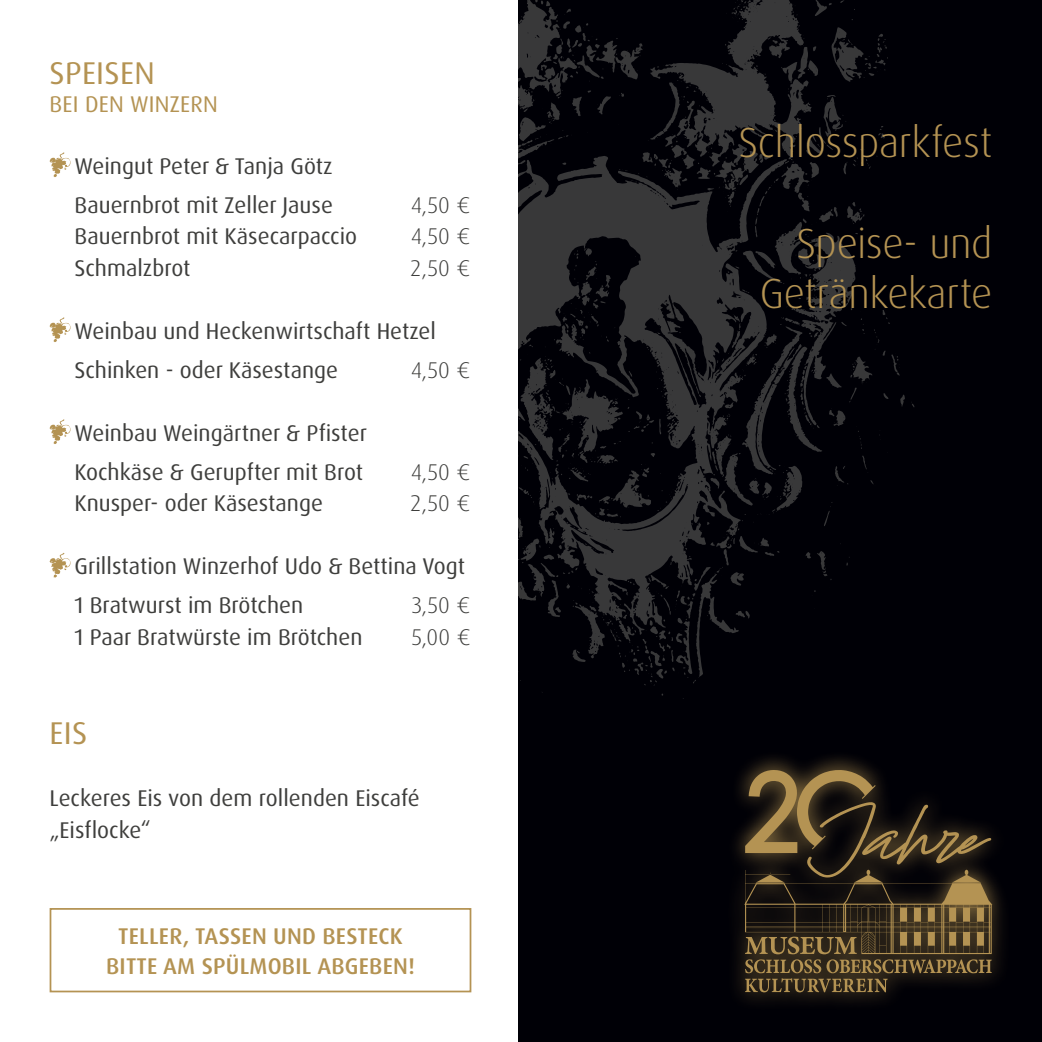
<style>
.page{position:relative;width:1042px;height:1042px;background:#fff}
.page>*{position:absolute;margin:0;border:0;box-sizing:border-box;transform-origin:0 0}
.t1{font:300 42px/50.4px "Dax Pro";letter-spacing:-.01em;color:#b49353;text-align:right}
.t2{font:31.5px "Dax Pro";letter-spacing:.01em;color:#b49353}
.t3{font:22.75px/39px "Dax Pro";color:#3e3e3c}
.t4{font:500 22.75px/29.8px "Dax Pro";letter-spacing:.01em;color:#b49353;text-align:center}
.t5{font:300 22.75px "Dax Pro";color:#3e3e3c}
.t6{font:22.75px "Dax Pro";letter-spacing:.01em;color:#b49353}
</style>
<div class="page">
<div style="left:518px;top:0;width:524px;height:1042px;background:#000006"></div>
<svg style="left:518px;top:0;width:396px;height:699px"></svg>
<div style="left:725px;top:751px;width:286px;height:260px;background:#b49353;opacity:.91"></div>
<svg style="left:744px;top:769px;width:248px;height:223px"></svg>
<svg style="left:50px;top:152px;width:20px;height:25px"></svg>
<svg style="left:50px;top:317px;width:20px;height:25px"></svg>
<svg style="left:50px;top:419px;width:20px;height:25px"></svg>
<svg style="left:50px;top:553px;width:20px;height:24px"></svg>
<div style="left:50px;top:908px;width:421px;height:84px;border:2px solid #b49353"></div>
<h2 class="t2" style="left:50px;top:53px;width:107px">SPEISEN</h2>
<p class="t6" style="left:50px;top:89px;width:170px">BEI DEN WINZERN</p>
<p class="t3" style="left:74px;top:146px;width:260px">Weingut Peter &amp; Tanja Götz<br>Bauernbrot mit Zeller Jause</p>
<p class="t5" style="left:411px;top:190px;width:61px">4,50 €</p>
<p class="t3" style="left:74px;top:217px;width:284px">Bauernbrot mit Käsecarpaccio</p>
<p class="t5" style="left:411px;top:222px;width:61px">4,50 €</p>
<p class="t3" style="left:74px;top:248px;width:118px">Schmalzbrot</p>
<p class="t5" style="left:411px;top:253px;width:61px">2,50 €</p>
<p class="t3" style="left:74px;top:311px;width:363px">Weinbau und Heckenwirtschaft Hetzel<br>Schinken - oder Käsestange</p>
<p class="t5" style="left:411px;top:355px;width:61px">4,50 €</p>
<p class="t3" style="left:74px;top:413px;width:294px">Weinbau Weingärtner &amp; Pfister<br>Kochkäse &amp; Gerupfter mit Brot</p>
<p class="t5" style="left:411px;top:457px;width:61px">4,50 €</p>
<p class="t3" style="left:74px;top:484px;width:250px">Knusper- oder Käsestange</p>
<p class="t5" style="left:411px;top:488px;width:61px">2,50 €</p>
<p class="t3" style="left:74px;top:547px;width:392px">Grillstation Winzerhof Udo &amp; Bettina Vogt<br>1 Bratwurst im Brötchen</p>
<p class="t5" style="left:412px;top:590px;width:60px">3,50 €</p>
<p class="t3" style="left:74px;top:617px;width:290px">1 Paar Bratwürste im Brötchen</p>
<p class="t5" style="left:412px;top:622px;width:61px">5,00 €</p>
<h2 class="t2" style="left:50px;top:712px;width:39px">EIS</h2>
<p class="t3" style="left:50px;top:783px;width:372px;line-height:31.5px">Leckeres Eis von dem rollenden Eiscafé „Eisflocke“</p>
<p class="t4" style="left:106px;top:921px;width:310px">TELLER, TASSEN UND BESTECK<br>BITTE AM SPÜLMOBIL ABGEBEN!</p>
<h1 class="t1" style="left:738px;top:117px;width:255px">Schlossparkfest</h1>
<h1 class="t1" style="left:760px;top:218px;width:234px">Speise- und<br>Getränkekarte</h1>
</div>
